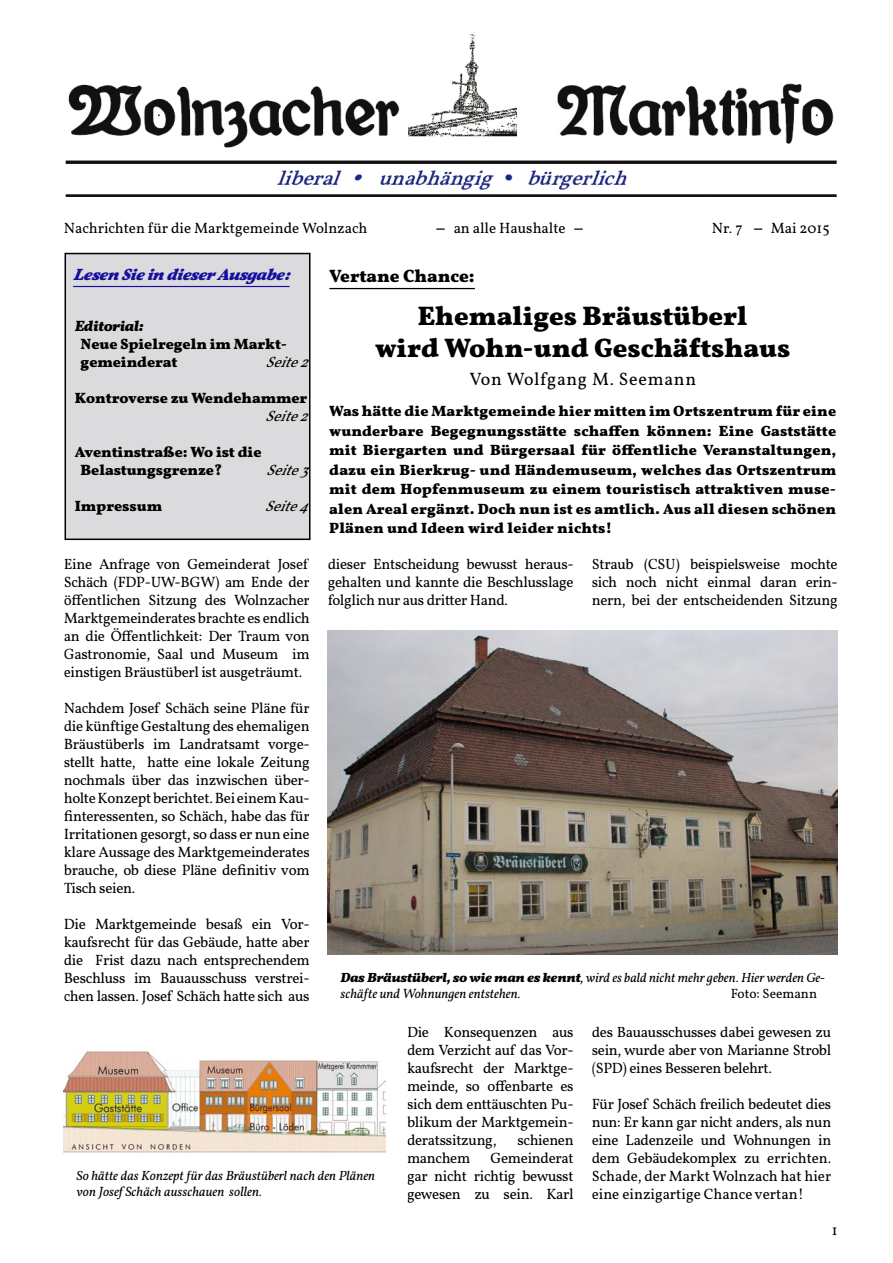
<style>
.page{position:relative;width:893px;height:1263px;background:#fff}
.page>*{position:absolute;margin:0;border:0;box-sizing:border-box;transform-origin:0 0}
.t1{font:700 27px/32.4px "Vollkorn";color:#000;text-align:center}
.t2{font:18px "Vollkorn";letter-spacing:.04em;color:#000}
.t3{font:700 18px "Vollkorn";color:#000}
.t4{font:italic 700 16.5px "Vollkorn";color:#17109e}
.t5{font:15px/18px "Vollkorn";letter-spacing:-.02em;color:#000;text-align:justify}
.t6{font:700 15px/19.5px "Vollkorn";letter-spacing:-.005em;color:#000}
.t7{font:15px "Vollkorn";color:#000}
.t8{font:italic 15px "Vollkorn";color:#000}
.t9{font:italic 700 15px "Vollkorn";letter-spacing:-.005em;color:#000}
.t10{font:italic 13.5px/16.2px "Vollkorn";color:#000}
.t11{font:13.5px "Vollkorn";color:#000}
.s1{font-family:"Arial"}
.s2{font-weight:700}
</style>
<div class="page">
<div style="left:65px;top:254px;width:245px;height:285px;background:#dbdbdd"></div>
<hr style="left:73px;top:286px;width:217px;height:1px;background:#17109e">
<div style="left:65px;top:253px;width:245px;height:287px;border:2px solid #000"></div>
<img style="left:65px;top:32px;width:772px;height:165px">
<hr style="left:329px;top:288px;width:146px;height:1px;background:#000">
<img style="left:328px;top:630px;width:510px;height:324px">
<img style="left:64px;top:1051px;width:321px;height:101px">
<p class="t7" style="left:64px;top:219px;width:305px">Nachrichten für die Marktgemeinde Wolnzach</p>
<p class="t7" style="left:436px;top:219px;width:148px"><span class="s1">–</span> an alle Haushalte <span class="s1">–</span></p>
<p class="t7" style="left:712px;top:219px;width:119px">Nr. 7 <span class="s1">–</span> Mai 2015</p>
<p class="t4" style="left:73px;top:265px;width:223px">Lesen Siein dieserAusgabe:</p>
<p class="t9" style="left:75px;top:317px;width:70px">Editorial:</p>
<p class="t6" style="left:81px;top:335px;width:208px;line-height:18px">Neue Spielregeln im Markt&shy;gemeinderat</p>
<p class="t3" style="left:329px;top:265px;width:147px">Vertane Chance:</p>
<h1 class="t1" style="left:375px;top:300px;width:417px">Ehemaliges Bräustüberl<br>wird Wohn-und Geschäftshaus</h1>
<p class="t2" style="left:469px;top:368px;width:228px">Von Wolfgang M. Seemann</p>
<p class="t6" style="left:329px;top:401px;width:508px;text-align:justify">Was hätte die Marktgemeinde hier mitten im Ortszentrum für eine wunderbare Begegnungsstätte schaffen können: Eine Gaststätte mit Biergarten und Bürgersaal für öffentliche Veranstaltungen, dazu ein Bierkrug- und Händemuseum, welches das Ortszentrum mit dem Hopfenmuseum zu einem touristisch attraktiven muse&shy;alen Areal ergänzt. Doch nun ist es amtlich. Aus all diesen schönen Plänen und Ideen wird leider nichts!</p>
<p class="t5" style="left:328px;top:555px;width:247px">dieser Entscheidung bewusst heraus&shy;gehalten und kannte die Beschlusslage folglich nur aus dritter Hand.</p>
<p class="t5" style="left:592px;top:555px;width:247px">Straub (CSU) beispielsweise mochte sich noch nicht einmal daran erin&shy;nern, bei der entscheidenden Sitzung</p>
<p class="t8" style="left:265px;top:353px;width:52px">Seite2</p>
<p class="t6" style="left:75px;top:389px;width:234px">Kontroverse zu Wendehammer</p>
<p class="t8" style="left:265px;top:407px;width:52px">Seite2</p>
<p class="t6" style="left:81px;top:443px;width:182px;line-height:18px;text-indent:-6px">Aventinstraße: Wo ist die<br>Belastungsgrenze?</p>
<p class="t8" style="left:266px;top:461px;width:52px">Seite3</p>
<p class="t6" style="left:75px;top:497px;width:89px">Impressum</p>
<p class="t8" style="left:264px;top:497px;width:53px">Seite4</p>
<p class="t5" style="left:64px;top:555px;width:247px;text-align:left">Eine Anfrage von Gemeinderat Josef Schäch (FDP-UW-BGW) am Ende der öffentlichen Sitzung des Wolnzacher Marktgemeinderates brachte es endlich an die Öffentlichkeit: Der Traum von Gastronomie, Saal und Museum im einstigen Bräustüberl ist ausgeträumt.</p>
<p class="t5" style="left:64px;top:699px;width:247px">Nachdem Josef Schäch seine Pläne für die künftige Gestaltung des ehemaligen Bräustüberls im Landratsamt vorge&shy;stellt hatte, hatte eine lokale Zeitung nochmals über das inzwischen über&shy;holte Konzept berichtet. Bei einem Kau&shy;finteressenten, so Schäch, habe das für Irritationen gesorgt, so dass er nun eine klare Aussage des Marktgemeinderates brauche, ob diese Pläne definitiv vom Tisch seien.</p>
<p class="t5" style="left:64px;top:915px;width:247px">Die Marktgemeinde besaß ein Vor&shy;kaufsrecht für das Gebäude, hatte aber die Frist dazu nach entsprechendem Beschluss im Bauausschuss verstrei&shy;chen lassen. Josef Schäch hatte sich aus</p>
<p class="t10" style="left:340px;top:970px;width:486px"><span class="s2">Das Bräustüberl, so wie man es kennt</span>, wird es bald nicht mehr geben. Hier werden Ge&shy;schäfte und Wohnungen entstehen.</p>
<p class="t11" style="left:731px;top:986px;width:88px">Foto: Seemann</p>
<p class="t10" style="left:77px;top:1168px;width:300px">So hätte das Konzept für das Bräustüberl nach den Plänen von Josef Schäch ausschauen sollen.</p>
<p class="t5" style="left:407px;top:1023px;width:168px">Die Konsequenzen aus dem Verzicht auf das Vor&shy;kaufsrecht der Marktge&shy;meinde, so offenbarte es sich dem enttäuschten Pu&shy;blikum der Marktgemein&shy;deratssitzung,</p>
<p class="t5" style="left:517px;top:1131px;width:58px">schienen</p>
<p class="t5" style="left:407px;top:1149px;width:65px">manchem</p>
<p class="t5" style="left:407px;top:1149px;width:168px;text-indent:83px">Gemeinderat gar nicht richtig bewusst gewesen zu sein. Karl</p>
<p class="t5" style="left:592px;top:1023px;width:241px">des Bauausschusses dabei gewesen zu sein, wurde aber von Marianne Strobl (SPD) eines Besseren belehrt.</p>
<p class="t5" style="left:592px;top:1095px;width:241px">Für Josef Schäch freilich bedeutet dies nun: Er kann gar nicht anders, als nun eine Ladenzeile und Wohnungen in dem Gebäudekomplex zu errichten.<br>Schade, der Markt Wolnzach hat hier eine einzigartige Chance vertan!</p>
</div>
